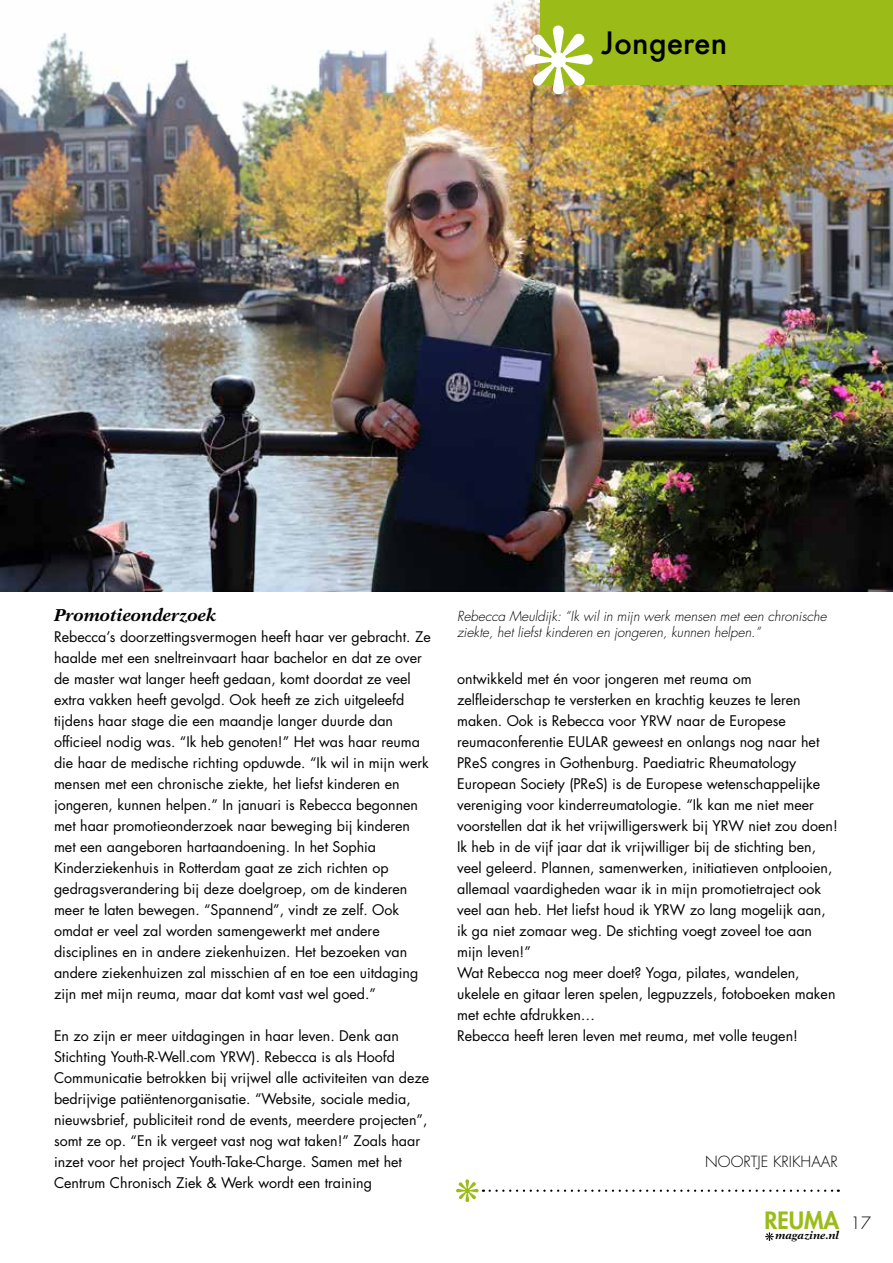
<style>
.page{position:relative;width:893px;height:1263px;background:#fff}
.page>*{position:absolute;margin:0;border:0;box-sizing:border-box;transform-origin:0 0}
.t1{font:500 30px "Futura";color:#000}
.t2{font:800 23.25px "Futura Std";color:#9abc18}
.t3{font:italic 700 17.25px "New Aster LT Std";color:#000}
.t4{font:300 15px "Futura Std";color:#000}
.t5{font:14.25px/21px "Futura Std";color:#000}
.t6{font:italic 300 13.5px/16.2px "Futura Std";color:#000}
.t7{font:italic 700 10.8px "New Aster LT Std";color:#000}
.s1{font-weight:300;font-size:16.5px;color:#000}
</style>
<div class="page">
<img style="left:0;top:0;width:893px;height:592px">
<svg style="left:765px;top:1232px;width:9px;height:9px"></svg>
<div style="left:540px;top:0;width:353px;height:85px;background:#9bbc18"></div>
<img style="left:524px;top:26px;width:69px;height:68px">
<svg style="left:490px;top:1189px;width:349px;height:3px"></svg>
<svg style="left:456px;top:1179px;width:28px;height:23px"></svg>
<h1 class="t1" style="left:602px;top:22px;width:127px">Jongeren</h1>
<p class="t3" style="left:54px;top:605px;width:164px">Promotieonderzoek</p>
<p class="t5" style="left:54px;top:626px;width:378px">Rebecca’s doorzettingsvermogen heeft haar ver gebracht. Ze haalde met een sneltreinvaart haar bachelor en dat ze over de master wat langer heeft gedaan, komt doordat ze veel extra vakken heeft gevolgd. Ook heeft ze zich uitgeleefd tijdens haar stage die een maandje langer duurde dan officieel nodig was. “Ik heb genoten!” Het was haar reuma die haar de medische richting opduwde. “Ik wil in mijn werk mensen met een chronische ziekte, het liefst kinderen en jongeren, kunnen helpen.” In januari is Rebecca begonnen met haar promotieonderzoek naar beweging bij kinderen met een aangeboren hartaandoening. In het Sophia Kinderziekenhuis in Rotterdam gaat ze zich richten op gedragsverandering bij deze doelgroep, om de kinderen meer te laten bewegen. “Spannend”, vindt ze zelf. Ook omdat er veel zal worden samengewerkt met andere disciplines en in andere ziekenhuizen. Het bezoeken van andere ziekenhuizen zal misschien af en toe een uitdaging zijn met mijn reuma, maar dat komt vast wel goed.”</p>
<p class="t5" style="left:54px;top:1025px;width:377px">En zo zijn er meer uitdagingen in haar leven. Denk aan Stichting Youth-R-Well.com YRW). Rebecca is als Hoofd Communicatie betrokken bij vrijwel alle activiteiten van deze bedrijvige patiëntenorganisatie. “Website, sociale media, nieuwsbrief, publiciteit rond de events, meerdere projecten”, somt ze op. “En ik vergeet vast nog wat taken!” Zoals haar inzet voor het project Youth-Take-Charge. Samen met het Centrum Chronisch Ziek &amp; Werk wordt een training</p>
<p class="t6" style="left:457px;top:608px;width:371px">Rebecca Meuldijk: “Ik wil in mijn werk mensen met een chronische ziekte, het liefst kinderen en jongeren, kunnen helpen.”</p>
<p class="t5" style="left:457px;top:669px;width:382px">ontwikkeld met én voor jongeren met reuma om zelfleiderschap te versterken en krachtig keuzes te leren maken. Ook is Rebecca voor YRW naar de Europese reumaconferentie EULAR geweest en onlangs nog naar het PReS congres in Gothenburg. Paediatric Rheumatology European Society (PReS) is de Europese wetenschappelijke vereniging voor kinderreumatologie. “Ik kan me niet meer voorstellen dat ik het vrijwilligerswerk bij YRW niet zou doen!<br>Ik heb in de vijf jaar dat ik vrijwilliger bij de stichting ben, veel geleerd. Plannen, samenwerken, initiatieven ontplooien, allemaal vaardigheden waar ik in mijn promotietraject ook veel aan heb. Het liefst houd ik YRW zo lang mogelijk aan, ik ga niet zomaar weg. De stichting voegt zoveel toe aan mijn leven!”<br>Wat Rebecca nog meer doet? Yoga, pilates, wandelen, ukelele en gitaar leren spelen, legpuzzels, fotoboeken maken met echte afdrukken…<br>Rebecca heeft leren leven met reuma, met volle teugen!</p>
<p class="t4" style="left:705px;top:1152px;width:134px">NOORTJE KRIKHAAR</p>
<h2 class="t2" style="left:764px;top:1206px;width:108px">REUMA <span class="s1">17</span></h2>
<p class="t7" style="left:775px;top:1229px;width:65px">magazine.nl</p>
</div>
